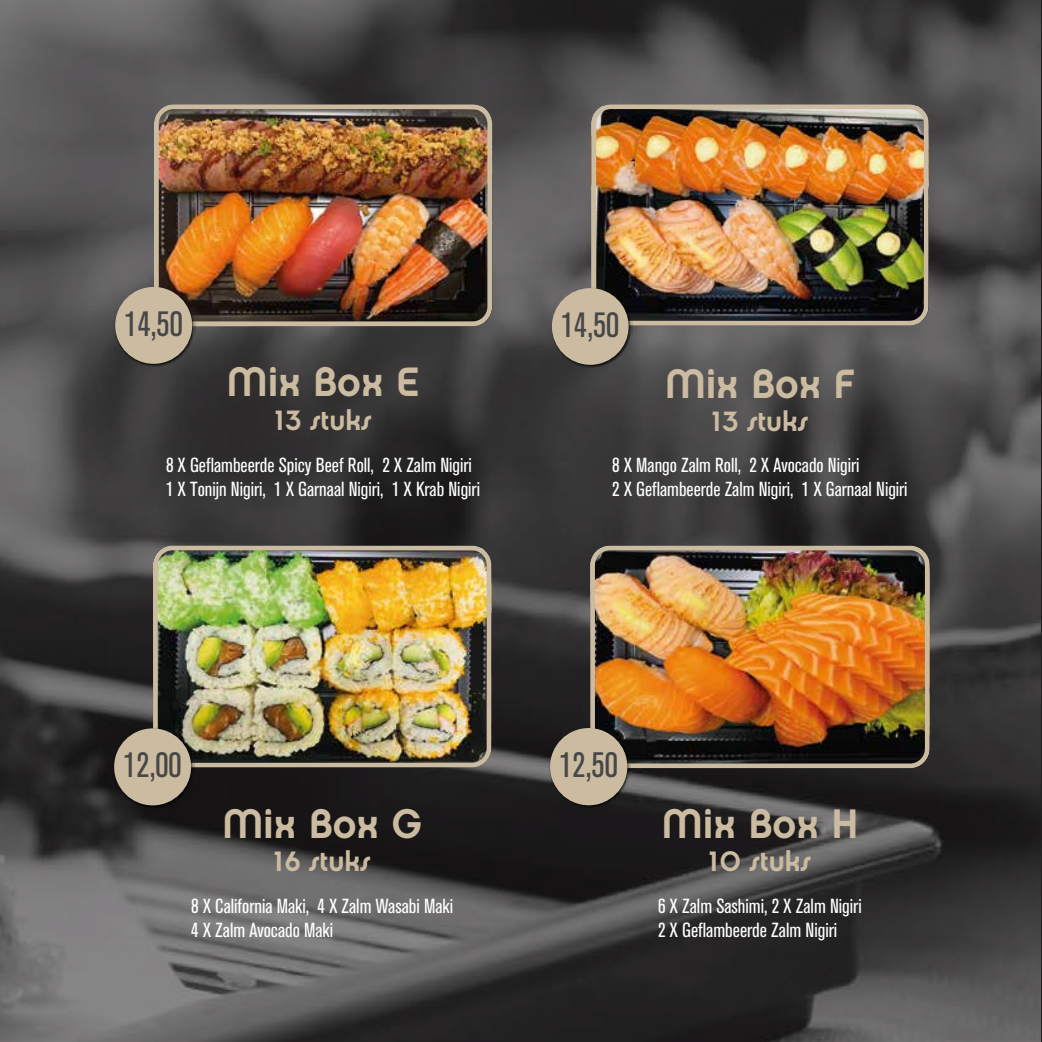
<style>
.page{position:relative;width:1042px;height:1042px;background:#fff}
.page>*{position:absolute;margin:0;border:0;box-sizing:border-box;transform-origin:0 0}
.t1{font:41.12px "Chalet New York Nineteen Seventy";color:#cbbba0}
.t2{font:40.95px "Chalet New York Nineteen Seventy";color:#cbbba0}
.t3{font:condensed 35px "Akzidenz Grotesk BQ";color:#474747}
.t4{font:condensed 34.82px "Akzidenz Grotesk BQ";color:#474747}
.t5{font:28px "Chalet New York Nineteen Seventy";color:#cbbba0}
.t6{font:27.82px "Chalet New York Nineteen Seventy";color:#cbbba0}
.t7{font:condensed 20.3px/24.3px "Akzidenz Grotesk BQ";color:#fff}
.t8{font:condensed 20.12px/24.2px "Akzidenz Grotesk BQ";color:#fff}
</style>
<div class="page">
<img style="left:0;top:0;width:1041px;height:1042px">
<img style="left:590px;top:545px;width:339px;height:223px">
<img style="left:548px;top:726px;width:83px;height:83px">
<div style="left:550px;top:728px;width:77px;height:77px;background:#cbbba0;border-radius:50%"></div>
<img style="left:153px;top:545px;width:338px;height:222px">
<img style="left:112px;top:726px;width:83px;height:83px">
<div style="left:114px;top:728px;width:77px;height:77px;background:#cbbba0;border-radius:50%"></div>
<img style="left:591px;top:104px;width:337px;height:222px">
<img style="left:550px;top:286px;width:82px;height:82px">
<div style="left:552px;top:288px;width:76px;height:77px;background:#cbbba0;border-radius:50%"></div>
<img style="left:154px;top:104px;width:338px;height:222px">
<img style="left:113px;top:285px;width:83px;height:82px">
<div style="left:115px;top:287px;width:77px;height:77px;background:#cbbba0;border-radius:50%"></div>
<h3 class="t4" style="left:125px;top:304px;width:60px">14,50</h3>
<h2 class="t2" style="left:227px;top:357px;width:194px">Mix Box E</h2>
<h3 class="t5" style="left:275px;top:403px;width:98px">13 stuks</h3>
<p class="t8" style="left:166px;top:453px;width:315px">8 X Geflambeerde Spicy Beef Roll, 2 X Zalm Nigiri<br>1 X Tonijn Nigiri, 1 X Garnaal Nigiri, 1 X Krab Nigiri</p>
<h3 class="t4" style="left:561px;top:305px;width:59px">14,50</h3>
<h2 class="t2" style="left:665px;top:358px;width:191px">Mix Box F</h2>
<h3 class="t6" style="left:712px;top:404px;width:98px">13 stuks</h3>
<p class="t8" style="left:612px;top:453px;width:297px">8 X Mango Zalm Roll, 2 X Avocado Nigiri<br>2 X Geflambeerde Zalm Nigiri, 1 X Garnaal Nigiri</p>
<h3 class="t4" style="left:124px;top:746px;width:60px">12,00</h3>
<h2 class="t2" style="left:222px;top:798px;width:201px">Mix Box G</h2>
<h3 class="t5" style="left:274px;top:844px;width:98px">16 stuks</h3>
<p class="t8" style="left:191px;top:894px;width:263px">8 X California Maki, 4 X Zalm Wasabi Maki<br>4 X Zalm Avocado Maki</p>
<h3 class="t3" style="left:559px;top:745px;width:60px">12,50</h3>
<h1 class="t1" style="left:662px;top:798px;width:198px">Mix Box H</h1>
<h3 class="t5" style="left:709px;top:844px;width:104px">10 stuks</h3>
<p class="t7" style="left:658px;top:894px;width:205px">6 X Zalm Sashimi, 2 X Zalm Nigiri<br>2 X Geflambeerde Zalm Nigiri</p>
</div>
